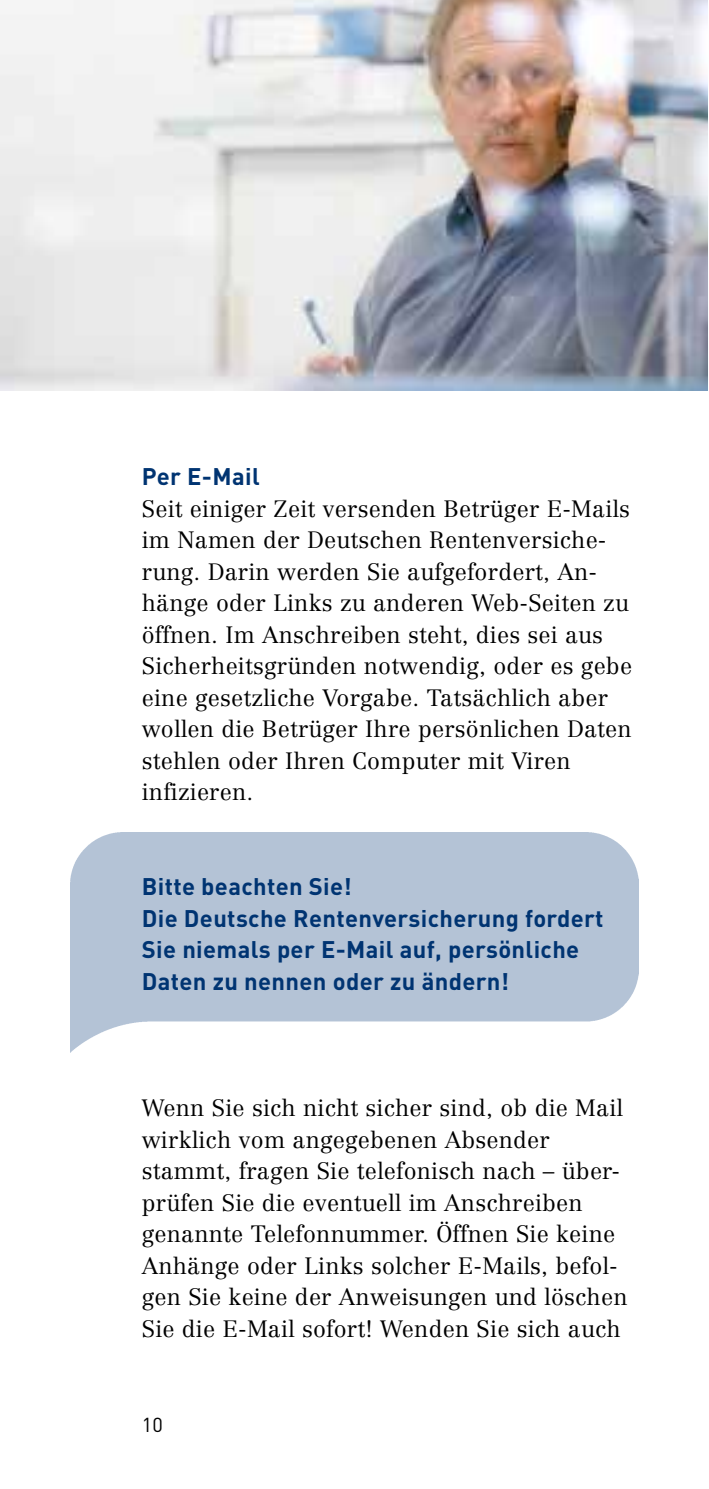
<style>
.page{position:relative;width:709px;height:1489px;background:#fff}
.page>*{position:absolute;margin:0;border:0;box-sizing:border-box;transform-origin:0 0}
.t1{font:700 23.75px/31.5px "DIN";letter-spacing:.015em;color:#003472}
.t2{font:300 23.25px/31.5px "Centennial";letter-spacing:.01em;color:#000}
.t3{font:20px "DIN";color:#000}
</style>
<div class="page">
<img style="left:0;top:0;width:707px;height:390px">
<h3 class="t1" style="left:142px;top:459px;width:119px">Per E-Mail</h3>
<p class="t2" style="left:142px;top:492px;width:492px">Seit einiger Zeit versenden Betrüger E-Mails im Namen der Deutschen Rentenversiche&shy;rung. Darin werden Sie aufgefordert, An&shy;hänge oder Links zu anderen Web-Seiten zu öffnen. Im Anschreiben steht, dies sei aus Sicherheitsgründen notwendig, oder es gebe eine gesetzliche Vorgabe. Tatsächlich aber wollen die Betrüger Ihre persönlichen Daten stehlen oder Ihren Computer mit Viren infizieren.</p>
<h3 class="t1" style="left:142px;top:869px;width:211px">Bitte beachten Sie!</h3>
<p class="t1" style="left:142px;top:901px;width:463px">Die Deutsche Rentenversicherung fordert<br>Sie niemals per E-Mail auf, persönliche<br>Daten zu nennen oder zu ändern!</p>
<p class="t2" style="left:142px;top:1091px;width:487px">Wenn Sie sich nicht sicher sind, ob die Mail wirklich vom angegebenen Absender stammt, fragen Sie telefonisch nach – über&shy;prüfen Sie die eventuell im Anschreiben genannte Telefonnummer. Öffnen Sie keine Anhänge oder Links solcher E-Mails, befol&shy;gen Sie keine der Anweisungen und löschen Sie die E-Mail sofort! Wenden Sie sich auch</p>
<p class="t3" style="left:142px;top:1411px;width:23px">10</p>
</div>
